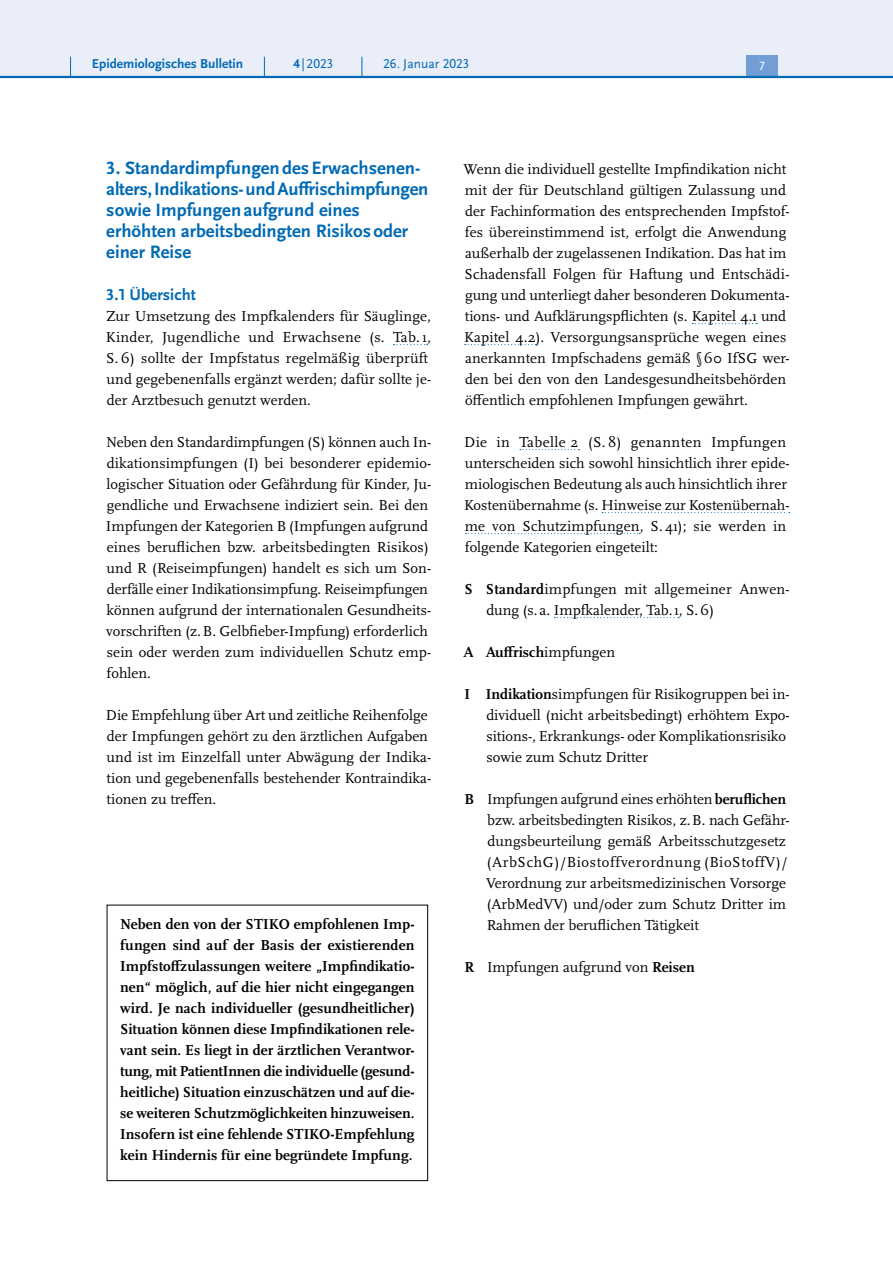
<style>
.page{position:relative;width:893px;height:1263px;background:#fff}
.page>*{position:absolute;margin:0;border:0;box-sizing:border-box;transform-origin:0 0}
.t1{font:700 18.75px/21px "Scala Sans Pro";color:#006ab4}
.t2{font:700 16.5px "Scala Sans Pro";color:#006ab4}
.P_-_Fließtext{font:15px/21px "Scala Pro";color:#000}
.P_-_Fließtext-2{font:700 15px/21px "Scala Pro";letter-spacing:.005em;color:#000;text-align:justify}
.t3{font:700 13.5px "Scala Sans Pro";color:#006ab4}
.t4{font:13.5px "Scala Sans Pro";color:#006ab4}
.t5{font:12.45px "Scala Sans Pro";color:#fff}
.s1{font-weight:700}
.s2{font-weight:400}
</style>
<div class="page">
<svg style="left:394px;top:344px;width:33px;height:1px"></svg>
<svg style="left:692px;top:323px;width:65px;height:1px"></svg>
<svg style="left:465px;top:344px;width:71px;height:1px"></svg>
<svg style="left:520px;top:449px;width:59px;height:1px"></svg>
<svg style="left:602px;top:512px;width:188px;height:1px"></svg>
<svg style="left:465px;top:533px;width:175px;height:1px"></svg>
<svg style="left:554px;top:617px;width:125px;height:1px"></svg>
<div style="left:107px;top:905px;width:321px;height:276px;border:1px solid #000"></div>
<div style="left:0;top:0;width:893px;height:77px;background:#eaeef9"></div>
<div style="left:746px;top:55px;width:32px;height:21px;background:#719ed4"></div>
<hr style="left:0;top:76px;width:893px;height:2px;background:#006ab4">
<svg style="left:70px;top:57px;width:1px;height:19px"></svg>
<svg style="left:264px;top:57px;width:1px;height:19px"></svg>
<svg style="left:362px;top:57px;width:1px;height:19px"></svg>
<p class="t3" style="left:92px;top:55px;width:153px">Epidemiologisches Bulletin</p>
<p class="t4" style="left:294px;top:55px;width:41px"><span class="s1">4</span> | 2023</p>
<p class="t4" style="left:383px;top:55px;width:88px">26. Januar 2023</p>
<p class="t5" style="left:759px;top:59px;width:7px">7</p>
<h3 class="t1" style="left:106px;top:157px;width:324px">3. StandardimpfungendesErwachsenen&shy;alters,Indikations-undAuffrischimpfungen sowie Impfungenaufgrund eines erhöhten arbeitsbedingten Risikosoder einer Reise</h3>
<h4 class="t2" style="left:106px;top:284px;width:91px">3.1 Übersicht</h4>
<p class="P_-_Fließtext" style="left:106px;top:305px;width:327px">Zur Umsetzung des Impfkalenders für Säuglinge, Kinder, Jugendliche und Erwachsene (s. Tab. 1, S. 6) sollte der Impfstatus regelmäßig überprüft und gegebenenfalls ergänzt werden; dafür sollte je&shy;der Arztbesuch genutzt werden.</p>
<p class="P_-_Fließtext" style="left:106px;top:431px;width:327px">Neben den Standardimpfungen (S) können auch In&shy;dikationsimpfungen (I) bei besonderer epidemio&shy;logischer Situation oder Gefährdung für Kinder, Ju&shy;gendliche und Erwachsene indiziert sein. Bei den Impfungen der Kategorien B (Impfungen aufgrund eines beruflichen bzw. arbeitsbedingten Risikos) und R (Reiseimpfungen) handelt es sich um Son&shy;derfälle einer Indikationsimpfung. Reiseimpfungen können aufgrund der internationalen Gesundheits&shy;vorschriften (z.B. Gelbfieber-Impfung) erforderlich sein oder werden zum individuellen Schutz emp&shy;fohlen.</p>
<p class="P_-_Fließtext" style="left:106px;top:704px;width:327px">Die Empfehlung über Art und zeitliche Reihenfolge der Impfungen gehört zu den ärztlichen Aufgaben und ist im Einzelfall unter Abwägung der Indika&shy;tion und gegebenenfalls bestehender Kontraindika&shy;tionen zu treffen.</p>
<p class="P_-_Fließtext-2" style="left:120px;top:914px;width:296px">Neben den von der STIKO empfohlenen Imp&shy;fungen sind auf der Basis der existierenden Impfstoffzulassungen weitere „Impfindikatio&shy;nen“ möglich, auf die hier nicht eingegangen wird. Je nach individueller (gesundheitlicher)<br>Situation können diese Impfindikationen rele&shy;vant sein. Es liegt in der ärztlichen Verantwor&shy;tung, mit PatientInnen die individuelle (gesund&shy;heitliche) Situation einzuschätzen und auf die&shy;se weiteren Schutzmöglichkeiten hinzuweisen.<br>Insofern ist eine fehlende STIKO-Empfehlung kein Hindernis für eine begründete Impfung.</p>
<p class="P_-_Fließtext" style="left:463px;top:158px;width:327px">Wenn die individuell gestellte Impfindikation nicht mit der für Deutschland gültigen Zulassung und der Fachinformation des entsprechenden Impfstof&shy;fes übereinstimmend ist, erfolgt die Anwendung außerhalb der zugelassenen Indikation. Das hat im Schadensfall Folgen für Haftung und Entschädi&shy;gung und unterliegt daher besonderen Dokumenta&shy;tions- und Aufklärungspflichten (s. Kapitel 4.1 und Kapitel 4.2). Versorgungsansprüche wegen eines anerkannten Impfschadens gemäß §60 IfSG wer&shy;den bei den von den Landesgesundheitsbehörden öffentlich empfohlenen Impfungen gewährt.</p>
<p class="P_-_Fließtext" style="left:464px;top:431px;width:327px">Die in Tabelle 2 (S. 8) genannten Impfungen unterscheiden sich sowohl hinsichtlich ihrer epide&shy;miologischen Bedeutung als auch hinsichtlich ihrer Kostenübernahme (s. Hinweise zur Kostenübernah&shy;me von Schutzimpfungen, S. 41); sie werden in folgende Kategorien eingeteilt:</p>
<p class="P_-_Fließtext" style="left:486px;top:578px;width:305px;text-indent:-22px"><span class="s1">S Standard</span>impfungen mit allgemeiner Anwen&shy;dung (s. a. Impfkalender, Tab.1, S.6)</p>
<p class="P_-_Fließtext-2" style="left:464px;top:641px;width:153px">A Auffrisch<span class="s2">impfungen</span></p>
<p class="P_-_Fließtext" style="left:486px;top:683px;width:305px;text-indent:-22px"><span class="s1">I Indikation</span>simpfungen für Risikogruppen bei in&shy;dividuell (nicht arbeitsbedingt) erhöhtem Expo&shy;sitions-, Erkrankungs- oder Komplikationsrisiko sowie zum Schutz Dritter</p>
<p class="P_-_Fließtext" style="left:486px;top:788px;width:305px;text-indent:-22px"><span class="s1">B</span> Impfungen aufgrund eines erhöhten <span class="s1">beruf-lichen </span>bzw. arbeitsbedingten Risikos, z.B. nach Gefähr&shy;dungsbeurteilung gemäß Arbeitsschutzgesetz (ArbSchG)/Biostoffverordnung (BioStoffV)/ Verordnung zur arbeitsmedizinischen Vorsorge (ArbMedVV) und/oder zum Schutz Dritter im Rahmen der beruflichen Tätigkeit</p>
<p class="P_-_Fließtext" style="left:464px;top:956px;width:232px"><span class="s1">R</span> Impfungen aufgrund von <span class="s1">Reisen</span></p>
</div>
